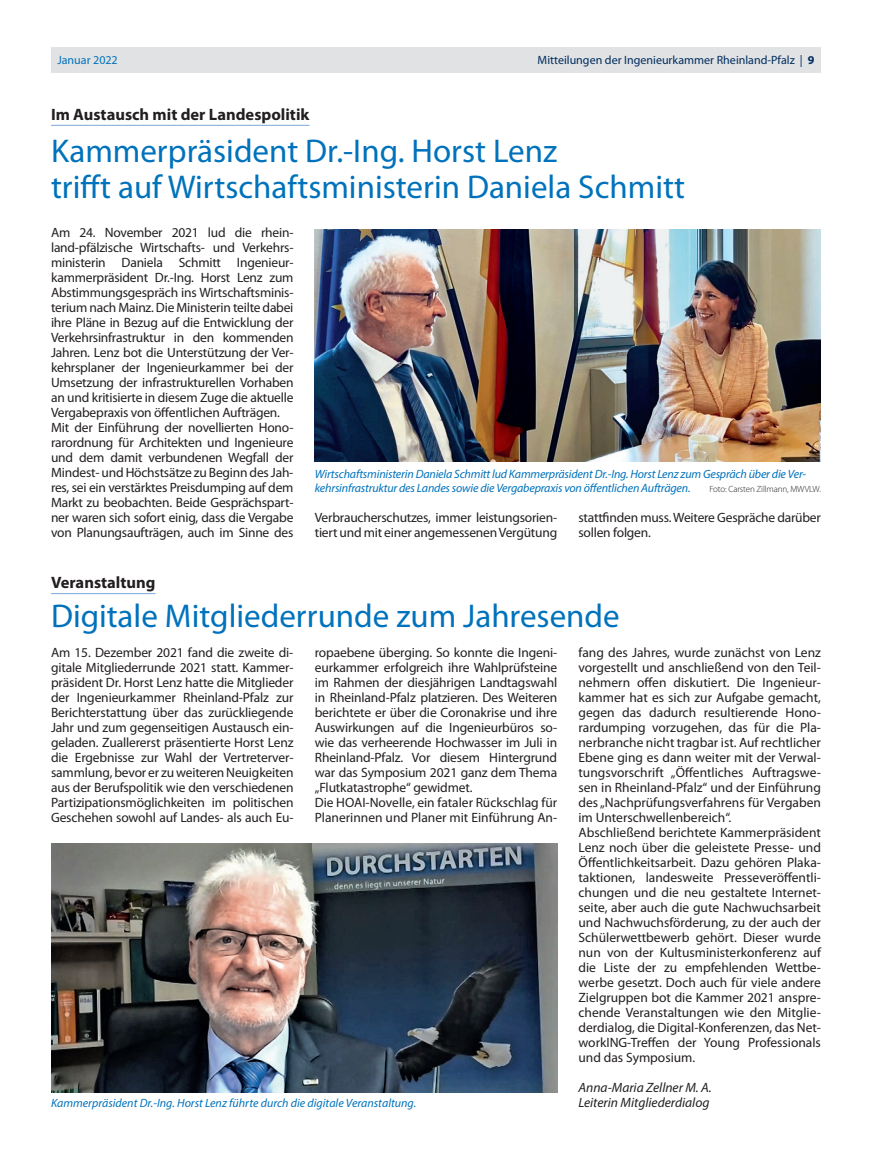
<style>
.page{position:relative;width:872px;height:1170px;background:#fff}
.page>*{position:absolute;margin:0;border:0;box-sizing:border-box;transform-origin:0 0}
.t1{font:33px/36px "Myriad Pro";color:#0072bc}
.t2{font:700 16.5px "Myriad Pro";color:#231f20}
.t3{font:13.5px/15px "Myriad Pro";letter-spacing:-.01em;color:#231f20}
.t4{font:italic 13.5px "Myriad Pro";color:#231f20}
.t5{font:italic 12px/13.5px "Myriad Pro";letter-spacing:-.015em;color:#0072bc}
.t6{font:12px "Myriad Pro";color:#002d5e}
.t7{font:12px "Myriad Pro";color:#0072bc}
.t8{font:300 9px "Myriad Pro";letter-spacing:-.015em;color:#231f20}
.s1{font-weight:700}
</style>
<div class="page">
<div style="left:51px;top:47px;width:770px;height:25px;background:#e1e2e4"></div>
<hr style="left:51px;top:125px;width:258px;height:1px;background:#7ca7d8">
<img style="left:315px;top:230px;width:506px;height:232px">
<hr style="left:51px;top:593px;width:104px;height:1px;background:#7ca7d8">
<img style="left:51px;top:843px;width:506px;height:249px">
<p class="t7" style="left:57px;top:53px;width:62px">Januar 2022</p>
<p class="t6" style="left:537px;top:53px;width:278px">Mitteilungen der Ingenieurkammer Rheinland-Pfalz | <span class="s1">9</span></p>
<p class="t2" style="left:51px;top:105px;width:260px">Im Austausch mit der Landespolitik</p>
<h1 class="t1" style="left:51px;top:133px;width:635px">Kammerpräsident Dr.-Ing. Horst Lenz<br>trifft auf Wirtschaftsministerin Daniela Schmitt</h1>
<p class="t3" style="left:51px;top:225px;width:244px">Am 24. November 2021 lud die rhein&shy;land-pfälzische Wirtschafts- und Verkehrs&shy;ministerin Daniela Schmitt Ingenieur&shy;kammerpräsident Dr.-Ing. Horst Lenz zum Abstimmungsgespräch ins Wirtschaftsminis&shy;terium nach Mainz. Die Ministerin teilte dabei ihre Pläne in Bezug auf die Entwicklung der Verkehrsinfrastruktur in den kommenden Jahren. Lenz bot die Unterstützung der Ver&shy;kehrsplaner der Ingenieurkammer bei der Umsetzung der infrastrukturellen Vorhaben an und kritisierte in diesem Zuge die aktuelle Vergabepraxis von öffentlichen Aufträgen.<br>Mit der Einführung der novellierten Hono&shy;rarordnung für Architekten und Ingenieure und dem damit verbundenen Wegfall der Mindest- und Höchstsätze zu Beginn des Jah&shy;res, sei ein verstärktes Preisdumping auf dem Markt zu beobachten. Beide Gesprächspart&shy;ner waren sich sofort einig, dass die Vergabe von Planungsaufträgen, auch im Sinne des</p>
<p class="t5" style="left:315px;top:467px;width:493px">Wirtschaftsministerin Daniela Schmitt lud Kammerpräsident Dr.-Ing. Horst Lenz zum Gespräch über die Ver&shy;kehrsinfrastruktur des Landes sowie die Vergabepraxis von öffentlichen Aufträgen.</p>
<p class="t8" style="left:709px;top:484px;width:113px">Foto: Carsten Zillmann, MWVLW.</p>
<p class="t3" style="left:315px;top:510px;width:244px">Verbraucherschutzes, immer leistungsorien&shy;tiert und mit einer angemessenen Vergütung</p>
<p class="t3" style="left:578px;top:510px;width:244px">stattfinden muss. Weitere Gespräche darüber sollen folgen.</p>
<p class="t2" style="left:51px;top:573px;width:106px">Veranstaltung</p>
<h1 class="t1" style="left:51px;top:598px;width:570px">Digitale Mitgliederrunde zum Jahresende</h1>
<p class="t3" style="left:51px;top:645px;width:244px;text-align:justify">Am 15. Dezember 2021 fand die zweite di&shy;gitale Mitgliederrunde 2021 statt. Kammer&shy;präsident Dr. Horst Lenz hatte die Mitglieder der Ingenieurkammer Rheinland-Pfalz zur Berichterstattung über das zurückliegende Jahr und zum gegenseitigen Austausch ein&shy;geladen. Zuallererst präsentierte Horst Lenz die Ergebnisse zur Wahl der Vertreterver&shy;sammlung, bevor er zu weiteren Neuigkeiten aus der Berufspolitik wie den verschiedenen Partizipationsmöglichkeiten im politischen Geschehen sowohl auf Landes- als auch Eu-</p>
<p class="t3" style="left:315px;top:645px;width:244px">ropaebene überging. So konnte die Ingeni&shy;eurkammer erfolgreich ihre Wahlprüfsteine im Rahmen der diesjährigen Landtagswahl in Rheinland-Pfalz platzieren. Des Weiteren berichtete er über die Coronakrise und ihre Auswirkungen auf die Ingenieurbüros so&shy;wie das verheerende Hochwasser im Juli in Rheinland-Pfalz. Vor diesem Hintergrund war das Symposium 2021 ganz dem Thema „Flutkatastrophe“ gewidmet.<br>Die HOAI-Novelle, ein fataler Rückschlag für Planerinnen und Planer mit Einführung An-</p>
<p class="t3" style="left:578px;top:645px;width:244px">fang des Jahres, wurde zunächst von Lenz vorgestellt und anschließend von den Teil&shy;nehmern offen diskutiert. Die Ingenieur&shy;kammer hat es sich zur Aufgabe gemacht, gegen das dadurch resultierende Hono&shy;rardumping vorzugehen, das für die Pla&shy;nerbranche nicht tragbar ist. Auf rechtlicher Ebene ging es dann weiter mit der Verwal&shy;tungsvorschrift „Öffentliches Auftragswe&shy;sen in Rheinland-Pfalz“ und der Einführung des „Nachprüfungsverfahrens für Vergaben im Unterschwellenbereich“.<br>Abschließend berichtete Kammerpräsident Lenz noch über die geleistete Presse- und Öffentlichkeitsarbeit. Dazu gehören Plaka&shy;taktionen, landesweite Presseveröffentli&shy;chungen und die neu gestaltete Internet&shy;seite, aber auch die gute Nachwuchsarbeit und Nachwuchsförderung, zu der auch der Schülerwettbewerb gehört. Dieser wurde nun von der Kultusministerkonferenz auf die Liste der zu empfehlenden Wettbe&shy;werbe gesetzt. Doch auch für viele andere Zielgruppen bot die Kammer 2021 anspre&shy;chende Veranstaltungen wie den Mitglie&shy;derdialog, die Digital-Konferenzen, das Net&shy;workING-Treffen der Young Professionals und das Symposium.</p>
<p class="t4" style="left:578px;top:1079px;width:135px">Anna-Maria Zellner M. A.</p>
<p class="t5" style="left:51px;top:1096px;width:367px">Kammerpräsident Dr.-Ing. Horst Lenz führte durch die digitale Veranstaltung.</p>
<p class="t4" style="left:578px;top:1094px;width:132px">Leiterin Mitgliederdialog</p>
</div>
